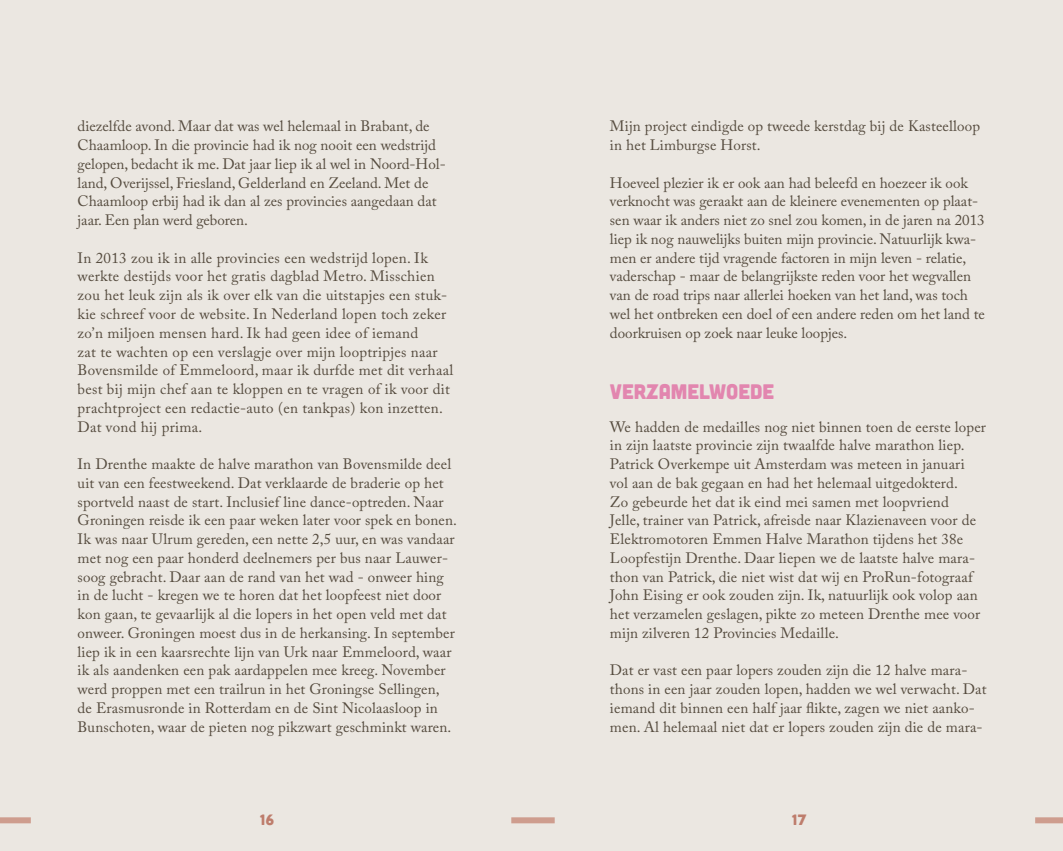
<style>
.page{position:relative;width:1063px;height:851px;background:#fff}
.page>*{position:absolute;margin:0;border:0;box-sizing:border-box;transform-origin:0 0}
.t1{font:21px "Cubano";color:#e286af}
.t2{font:15px/18.8px "Adobe Caslon Pro";letter-spacing:.01em;color:#554b3e}
.t3{font:15px "Cubano";color:#be7d6c}
</style>
<div class="page">
<div style="left:0;top:0;width:531px;height:850px;background:#ebe7e1"></div>
<div style="left:0;top:817px;width:31px;height:6px;background:#ce9d8e"></div>
<div style="left:511px;top:817px;width:20px;height:6px;background:#ce9d8e"></div>
<div style="left:531px;top:0;width:532px;height:850px;background:#ebe7e1"></div>
<div style="left:531px;top:817px;width:24px;height:6px;background:#ce9d8e"></div>
<div style="left:1035px;top:817px;width:28px;height:6px;background:#ce9d8e"></div>
<p class="t2" style="left:78px;top:117px;width:370px">diezelfde avond. Maar dat was wel helemaal in Brabant, de Chaamloop. In die provincie had ik nog nooit een wedstrijd gelopen, bedacht ik me. Dat jaar liep ik al wel in Noord-Hol&shy;land, Overijssel, Friesland, Gelderland en Zeeland. Met de Chaamloop erbij had ik dan al zes provincies aangedaan dat jaar. Een plan werd geboren.</p>
<p class="t2" style="left:78px;top:248px;width:377px">In 2013 zou ik in alle provincies een wedstrijd lopen. Ik werkte destijds voor het gratis dagblad Metro. Misschien zou het leuk zijn als ik over elk van die uitstapjes een stuk&shy;kie schreef voor de website. In Nederland lopen toch zeker zo’n miljoen mensen hard. Ik had geen idee of iemand<br>zat te wachten op een verslagje over mijn looptripjes naar Bovensmilde of Emmeloord, maar ik durfde met dit verhaal best bij mijn chef aan te kloppen en te vragen of ik voor dit prachtproject een redactie-auto (en tankpas) kon inzetten.<br>Dat vond hij prima.</p>
<p class="t2" style="left:78px;top:454px;width:381px">In Drenthe maakte de halve marathon van Bovensmilde deel uit van een feestweekend. Dat verklaarde de braderie op het sportveld naast de start. Inclusief line dance-optreden. Naar Groningen reisde ik een paar weken later voor spek en bonen.<br>Ik was naar Ulrum gereden, een nette 2,5 uur, en was vandaar met nog een paar honderd deelnemers per bus naar Lauwer&shy;soog gebracht. Daar aan de rand van het wad - onweer hing in de lucht - kregen we te horen dat het loopfeest niet door kon gaan, te gevaarlijk al die lopers in het open veld met dat onweer. Groningen moest dus in de herkansing. In september liep ik in een kaarsrechte lijn van Urk naar Emmeloord, waar ik als aandenken een pak aardappelen mee kreeg. November werd proppen met een trailrun in het Groningse Sellingen, de Erasmusronde in Rotterdam en de Sint Nicolaasloop in Bunschoten, waar de pieten nog pikzwart geschminkt waren.</p>
<p class="t2" style="left:610px;top:117px;width:372px">Mijn project eindigde op tweede kerstdag bij de Kasteelloop in het Limburgse Horst.</p>
<p class="t2" style="left:610px;top:173px;width:377px">Hoeveel plezier ik er ook aan had beleefd en hoezeer ik ook verknocht was geraakt aan de kleinere evenementen op plaat&shy;sen waar ik anders niet zo snel zou komen, in de jaren na 2013 liep ik nog nauwelijks buiten mijn provincie. Natuurlijk kwa&shy;men er andere tijd vragende factoren in mijn leven - relatie, vaderschap - maar de belangrijkste reden voor het wegvallen van de road trips naar allerlei hoeken van het land, was toch wel het ontbreken een doel of een andere reden om het land te doorkruisen op zoek naar leuke loopjes.</p>
<h1 class="t1" style="left:610px;top:378px;width:166px">VERZAMELWOEDE</h1>
<p class="t2" style="left:610px;top:417px;width:378px">We hadden de medailles nog niet binnen toen de eerste loper in zijn laatste provincie zijn twaalfde halve marathon liep.<br>Patrick Overkempe uit Amsterdam was meteen in januari vol aan de bak gegaan en had het helemaal uitgedokterd.<br>Zo gebeurde het dat ik eind mei samen met loopvriend<br>Jelle, trainer van Patrick, afreisde naar Klazienaveen voor de Elektromotoren Emmen Halve Marathon tijdens het 38e Loopfestijn Drenthe. Daar liepen we de laatste halve mara&shy;thon van Patrick, die niet wist dat wij en ProRun-fotograaf John Eising er ook zouden zijn. Ik, natuurlijk ook volop aan het verzamelen geslagen, pikte zo meteen Drenthe mee voor mijn zilveren 12 Provincies Medaille.</p>
<p class="t2" style="left:610px;top:660px;width:378px">Dat er vast een paar lopers zouden zijn die 12 halve mara&shy;thons in een jaar zouden lopen, hadden we wel verwacht. Dat iemand dit binnen een half jaar flikte, zagen we niet aanko&shy;men. Al helemaal niet dat er lopers zouden zijn die de mara-</p>
<p class="t3" style="left:261px;top:810px;width:16px">16</p>
<p class="t3" style="left:792px;top:810px;width:16px">17</p>
</div>
